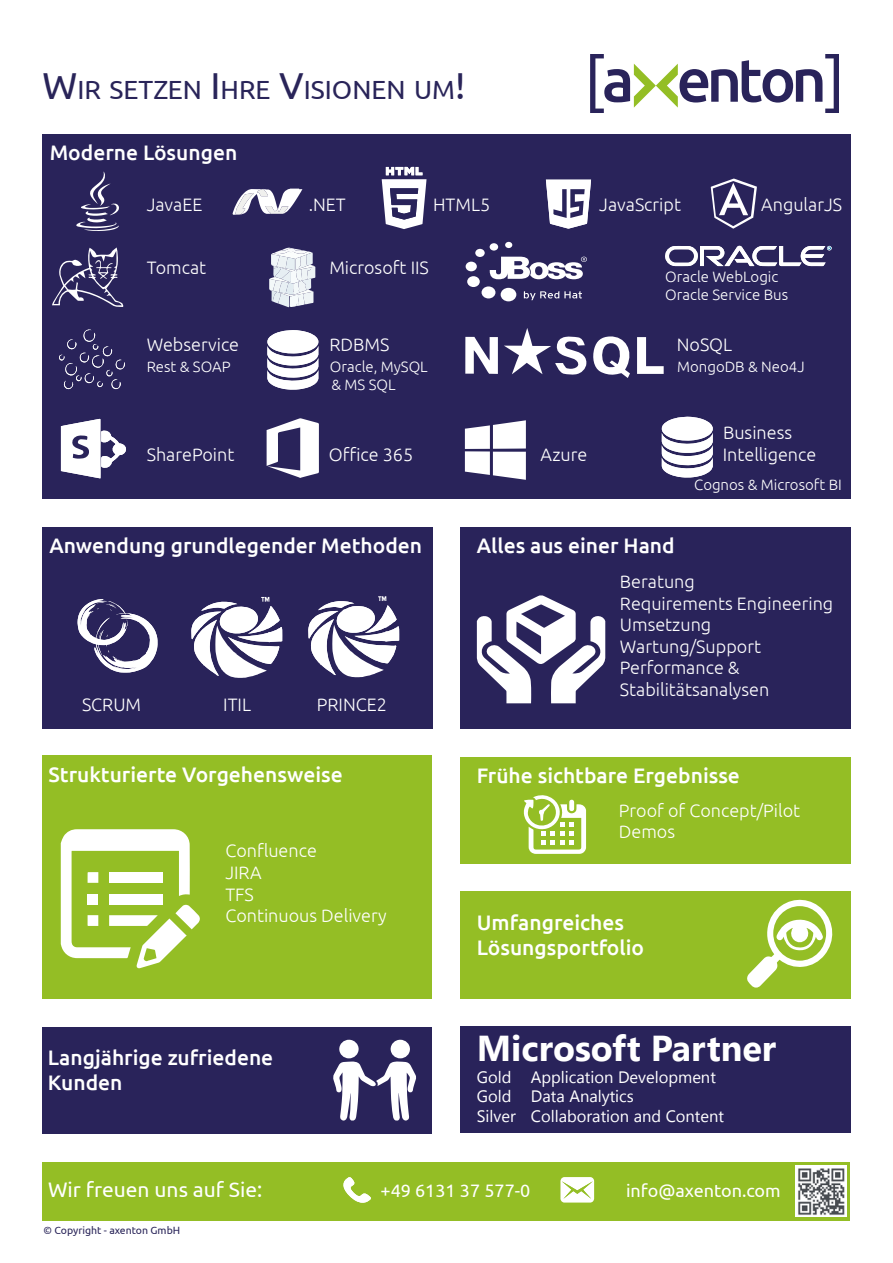
<style>
.page{position:relative;width:893px;height:1263px;background:#fff}
.page>*{position:absolute;margin:0;border:0;box-sizing:border-box;transform-origin:0 0}
.t1{font:700 36px "Segoe UI";color:#fff}
.t2{font:26.25px "Ubuntu";color:#292459}
.t3{font:500 21px/25.2px "Ubuntu";color:#fff}
.t4{font:21px "Ubuntu";color:#fff}
.t5{font:300 18px/21.6px "Ubuntu";color:#fff}
.t6{font:18px "Ubuntu";color:#fff}
.t7{font:16.5px/19.8px "Segoe UI";color:#fff}
.t8{font:300 15px/18px "Ubuntu";color:#fff}
.t9{font:10.5px "Ubuntu";color:#292459}
.s1{font-size:37.5px}
</style>
<div class="page">
<div style="left:42px;top:135px;width:808px;height:364px;background:#29235a"></div>
<div style="left:43px;top:755px;width:389px;height:244px;background:#94be25"></div>
<div style="left:460px;top:757px;width:390px;height:106px;background:#94be25"></div>
<div style="left:460px;top:891px;width:390px;height:108px;background:#94be25"></div>
<div style="left:43px;top:1162px;width:807px;height:58px;background:#94be25"></div>
<div style="left:43px;top:527px;width:390px;height:201px;background:#29235a"></div>
<div style="left:460px;top:527px;width:390px;height:201px;background:#29235a"></div>
<div style="left:43px;top:1027px;width:389px;height:106px;background:#29235a"></div>
<div style="left:460px;top:1026px;width:390px;height:107px;background:#29235a"></div>
<svg style="left:52px;top:247px;width:71px;height:60px"></svg>
<svg style="left:711px;top:179px;width:46px;height:50px"></svg>
<svg style="left:59px;top:329px;width:66px;height:61px"></svg>
<svg style="left:382px;top:167px;width:44px;height:62px"></svg>
<svg style="left:308px;top:596px;width:91px;height:81px"></svg>
<svg style="left:191px;top:597px;width:91px;height:81px"></svg>
<svg style="left:76px;top:171px;width:43px;height:60px"></svg>
<svg style="left:267px;top:418px;width:52px;height:60px"></svg>
<svg style="left:77px;top:599px;width:81px;height:73px"></svg>
<svg style="left:61px;top:419px;width:65px;height:59px"></svg>
<svg style="left:546px;top:180px;width:45px;height:49px"></svg>
<div style="left:501px;top:288px;width:15px;height:13px;background:#fff;border-radius:50%"></div>
<div style="left:482px;top:286px;width:13px;height:12px;background:#fff;border-radius:50%"></div>
<div style="left:467px;top:276px;width:13px;height:11px;background:#fff;border-radius:50%"></div>
<div style="left:466px;top:262px;width:11px;height:9px;background:#fff;border-radius:50%"></div>
<div style="left:475px;top:249px;width:10px;height:8px;background:#fff;border-radius:50%"></div>
<div style="left:490px;top:243px;width:8px;height:8px;background:#fff;border-radius:50%"></div>
<div style="left:505px;top:242px;width:7px;height:6px;background:#fff;border-radius:50%"></div>
<svg style="left:490px;top:257px;width:97px;height:22px"></svg>
<svg style="left:524px;top:291px;width:58px;height:9px"></svg>
<svg style="left:269px;top:247px;width:46px;height:60px"></svg>
<svg style="left:267px;top:330px;width:51px;height:60px"></svg>
<svg style="left:661px;top:417px;width:52px;height:61px"></svg>
<svg style="left:560px;top:1177px;width:34px;height:25px"></svg>
<svg style="left:343px;top:1177px;width:28px;height:26px"></svg>
<svg style="left:524px;top:795px;width:62px;height:59px"></svg>
<svg style="left:477px;top:595px;width:128px;height:108px"></svg>
<svg style="left:333px;top:1061px;width:83px;height:59px"></svg>
<div style="left:339px;top:1040px;width:20px;height:18px;background:#fff;border-radius:50%"></div>
<div style="left:391px;top:1040px;width:19px;height:18px;background:#fff;border-radius:50%"></div>
<svg style="left:747px;top:899px;width:86px;height:89px"></svg>
<svg style="left:61px;top:829px;width:139px;height:139px"></svg>
<svg style="left:465px;top:420px;width:61px;height:60px"></svg>
<img style="left:796px;top:1166px;width:50px;height:51px">
<svg style="left:232px;top:189px;width:70px;height:26px"></svg>
<svg style="left:465px;top:337px;width:33px;height:37px"></svg>
<svg style="left:504px;top:328px;width:160px;height:50px"></svg>
<svg style="left:665px;top:245px;width:167px;height:21px"></svg>
<svg style="left:590px;top:54px;width:249px;height:59px"></svg>
<h2 class="t2" style="left:43px;top:74px;width:424px"><span class="s1">W</span>ir setzen <span class="s1">I</span> hre <span class="s1">V</span>isionen um<span class="s1">!</span></h2>
<p class="t3" style="left:50px;top:139px;width:189px">Moderne Lösungen</p>
<p class="t5" style="left:147px;top:193px;width:57px">JavaEE</p>
<p class="t5" style="left:309px;top:193px;width:39px">.NET</p>
<p class="t5" style="left:433px;top:193px;width:59px">HTML5</p>
<p class="t5" style="left:599px;top:193px;width:83px">JavaScript</p>
<p class="t5" style="left:761px;top:193px;width:82px">AngularJS</p>
<p class="t5" style="left:147px;top:257px;width:61px">Tomcat</p>
<p class="t5" style="left:329px;top:257px;width:101px">Microsoft IIS</p>
<p class="t8" style="left:665px;top:268px;width:124px">Oracle WebLogic<br>Oracle Service Bus</p>
<p class="t5" style="left:147px;top:334px;width:94px">Webservice</p>
<p class="t5" style="left:329px;top:334px;width:61px">RDBMS</p>
<p class="t5" style="left:677px;top:334px;width:57px">NoSQL</p>
<p class="t8" style="left:147px;top:357px;width:86px">Rest &amp; SOAP</p>
<p class="t8" style="left:330px;top:357px;width:99px">Oracle, MySQL</p>
<p class="t8" style="left:677px;top:357px;width:129px">MongoDB &amp; Neo4J</p>
<p class="t8" style="left:331px;top:375px;width:66px">&amp; MS SQL</p>
<p class="t5" style="left:723px;top:422px;width:71px">Business</p>
<p class="t5" style="left:147px;top:443px;width:89px">SharePoint</p>
<p class="t5" style="left:329px;top:443px;width:86px">Office 365</p>
<p class="t5" style="left:540px;top:443px;width:48px">Azure</p>
<p class="t5" style="left:723px;top:443px;width:95px">Intelligence</p>
<p class="t8" style="left:694px;top:476px;width:149px">Cognos &amp; Microsoft BI</p>
<p class="t3" style="left:49px;top:532px;width:374px">Anwendung grundlegender Methoden</p>
<p class="t3" style="left:477px;top:532px;width:199px">Alles aus einer Hand</p>
<p class="t5" style="left:620px;top:570px;width:215px">Beratung<br>Requirements Engineering<br>Umsetzung<br>Wartung/Support<br>Performance &amp;<br>Stabilitätsanalysen</p>
<p class="t5" style="left:82px;top:693px;width:61px">SCRUM</p>
<p class="t5" style="left:223px;top:693px;width:29px">ITIL</p>
<p class="t5" style="left:317px;top:693px;width:72px">PRINCE2</p>
<p class="t3" style="left:49px;top:761px;width:296px">Strukturierte Vorgehensweise</p>
<p class="t5" style="left:225px;top:840px;width:163px">Confluence<br>JIRA<br>TFS<br>Continuous Delivery</p>
<p class="t3" style="left:48px;top:1044px;width:227px">Langjährige zufriedene<br>Kunden</p>
<p class="t3" style="left:477px;top:762px;width:265px">Frühe sichtbare Ergebnisse</p>
<p class="t5" style="left:619px;top:799px;width:183px">Proof of Concept/Pilot<br>Demos</p>
<p class="t3" style="left:477px;top:909px;width:169px">Umfangreiches<br>Lösungsportfolio</p>
<h1 class="t1" style="left:477px;top:1019px;width:301px">Microsoft Partner</h1>
<p class="t7" style="left:477px;top:1066px;width:249px">Gold Application Development<br>Gold Data Analytics<br>Silver Collaboration and Content</p>
<p class="t4" style="left:48px;top:1177px;width:216px">Wir freuen uns auf Sie:</p>
<p class="t6" style="left:380px;top:1180px;width:151px">+49 6131 37 577-0</p>
<p class="t6" style="left:626px;top:1180px;width:156px">info@axenton.com</p>
<p class="t9" style="left:44px;top:1223px;width:138px">© Copyright - axenton GmbH</p>
</div>
